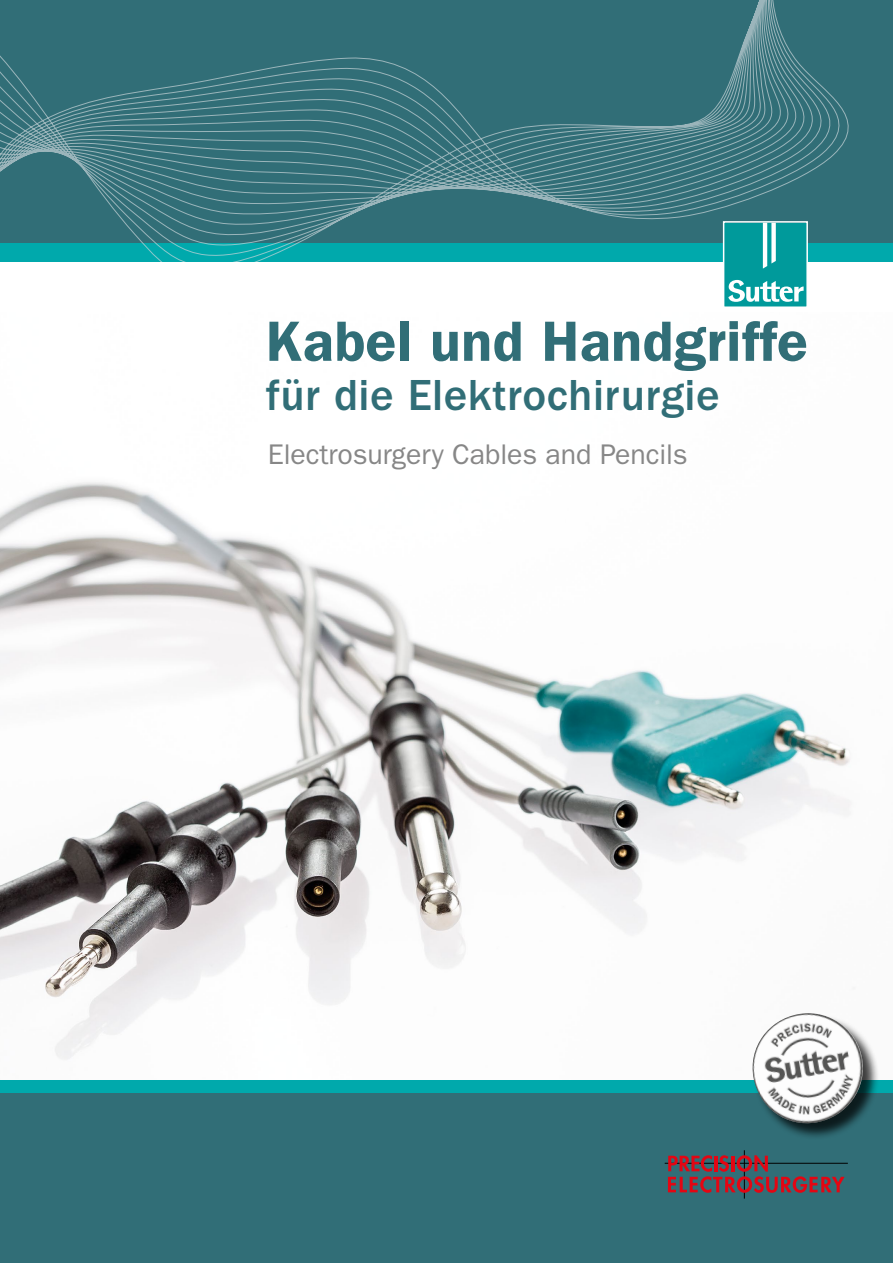
<style>
.page{position:relative;width:893px;height:1263px;background:#fff}
.page>*{position:absolute;margin:0;border:0;box-sizing:border-box;transform-origin:0 0}
.t1{font:57px "Franklin Gothic LT Pro Dm";letter-spacing:.01em;color:#316e77}
.t2{font:500 45px "ITC Franklin Gothic Std";letter-spacing:.01em;color:#316e77}
.t3{font:28.5px "ITC Franklin Gothic Std";letter-spacing:-.005em;color:#878787}
</style>
<div class="page">
<img style="left:0;top:482px;width:851px;height:578px">
<div style="left:0;top:1093px;width:893px;height:170px;background:#316e77"></div>
<div style="left:0;top:1080px;width:893px;height:13px;background:#00a9ac"></div>
<div style="left:724px;top:223px;width:83px;height:84px;background:#009a9b"></div>
<svg style="left:763px;top:261px;width:13px;height:8px"></svg>
<svg style="left:728px;top:280px;width:76px;height:22px"></svg>
<div style="left:723px;top:221px;width:85px;height:87px;border:2px solid #fff"></div>
<svg style="left:0;top:0;width:893px;height:261px"></svg>
<hr style="left:665px;top:1163px;width:183px;height:1px;background:#000">
<hr style="left:744px;top:1150px;width:1px;height:48px;background:#000">
<svg style="left:668px;top:1155px;width:177px;height:38px"></svg>
<div style="left:754px;top:1014px;width:126px;height:126px;background:#000;opacity:.75"></div>
<img style="left:748px;top:1013px;width:119px;height:115px">
<h1 class="t1" style="left:266px;top:308px;width:544px">Kabel und Handgriffe</h1>
<h2 class="t2" style="left:266px;top:370px;width:455px">für die Elektrochirurgie</h2>
<p class="t3" style="left:268px;top:437px;width:421px">Electrosurgery Cables and Pencils</p>
</div>
